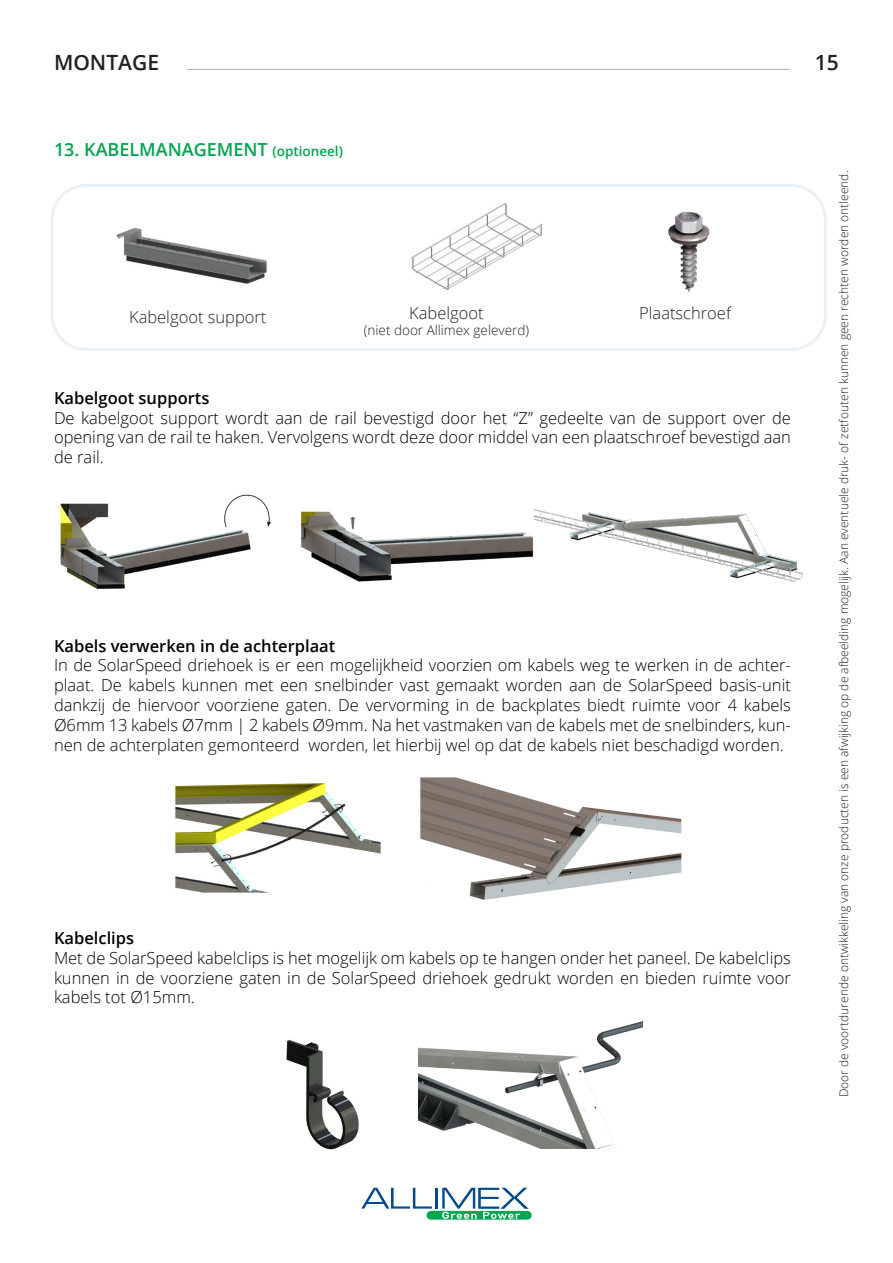
<style>
.page{position:relative;width:893px;height:1263px;background:#fff}
.page>*{position:absolute;margin:0;border:0;box-sizing:border-box;transform-origin:0 0}
.t1{font:600 21px "Open Sans";color:#231f20}
.t2{font:600 18px "Open Sans";color:#00a54f}
.t3{font:300 16.5px/19.8px "Open Sans";color:#000;text-align:justify}
.t4{font:600 16.5px "Open Sans";color:#000}
.t5{font:300 16.5px "Open Sans";color:#231f20}
.t6{font:300 13.5px "Open Sans";color:#231f20}
.t7{font:300 12px "Open Sans";color:#231f20}
.s1{font-size:13.5px}
</style>
<div class="page">
<img style="left:116px;top:202px;width:427px;height:88px">
<svg style="left:361px;top:1188px;width:171px;height:31px"></svg>
<div style="left:51px;top:184px;width:776px;height:167px;border:3px solid #eaf0f5;border-radius:34px"></div>
<img style="left:60px;top:494px;width:211px;height:95px">
<img style="left:301px;top:511px;width:231px;height:71px">
<img style="left:532px;top:509px;width:272px;height:73px">
<img style="left:286px;top:1039px;width:73px;height:111px">
<img style="left:419px;top:1021px;width:224px;height:128px">
<hr style="left:187px;top:69px;width:602px;height:1px;background:#a8a9ad">
<img style="left:668px;top:211px;width:42px;height:81px">
<img style="left:175px;top:783px;width:206px;height:110px">
<img style="left:420px;top:777px;width:262px;height:123px">
<p class="t1" style="left:54px;top:48px;width:107px">MONTAGE</p>
<p class="t1" style="left:815px;top:48px;width:25px">15</p>
<p class="t2" style="left:54px;top:137px;width:290px">13. KABELMANAGEMENT <span class="s1">(optioneel)</span></p>
<p class="t5" style="left:129px;top:306px;width:139px">Kabelgoot support</p>
<p class="t5" style="left:409px;top:302px;width:76px">Kabelgoot</p>
<p class="t5" style="left:639px;top:302px;width:93px">Plaatschroef</p>
<p class="t6" style="left:364px;top:321px;width:167px">(niet door Allimex geleverd)</p>
<p class="t4" style="left:54px;top:386px;width:157px">Kabelgoot supports</p>
<p class="t3" style="left:54px;top:407px;width:738px">De kabelgoot support wordt aan de rail bevestigd door het “Z” gedeelte van de support over de opening van de rail te haken. Vervolgens wordt deze door middel van een plaatschroef bevestigd aan de rail.</p>
<p class="t4" style="left:54px;top:634px;width:283px">Kabels verwerken in de achterplaat</p>
<p class="t3" style="left:54px;top:655px;width:738px">In de SolarSpeed driehoek is er een mogelijkheid voorzien om kabels weg te werken in de achter&shy;plaat. De kabels kunnen met een snelbinder vast gemaakt worden aan de SolarSpeed basis-unit dankzij de hiervoor voorziene gaten. De vervorming in de backplates biedt ruimte voor 4 kabels Ø6mm 13 kabels Ø7mm | 2 kabels Ø9mm. Na het vastmaken van de kabels met de snelbinders, kun&shy;nen de achterplaten gemonteerd worden, let hierbij wel op dat de kabels niet beschadigd worden.</p>
<p class="t4" style="left:54px;top:927px;width:82px">Kabelclips</p>
<p class="t3" style="left:54px;top:947px;width:738px">Met de SolarSpeed kabelclips is het mogelijk om kabels op te hangen onder het paneel. De kabelclips kunnen in de voorziene gaten in de SolarSpeed driehoek gedrukt worden en bieden ruimte voor kabels tot Ø15mm.</p>
<p class="t7" style="left:836px;top:1097px;width:928px;rotate:-90deg">Door de voortdurende ontwikkeling van onze producten is een afwijking op de afbeelding mogelijk. Aan eventuele druk- of zetfouten kunnen geen rechten worden ontleend.</p>
</div>
